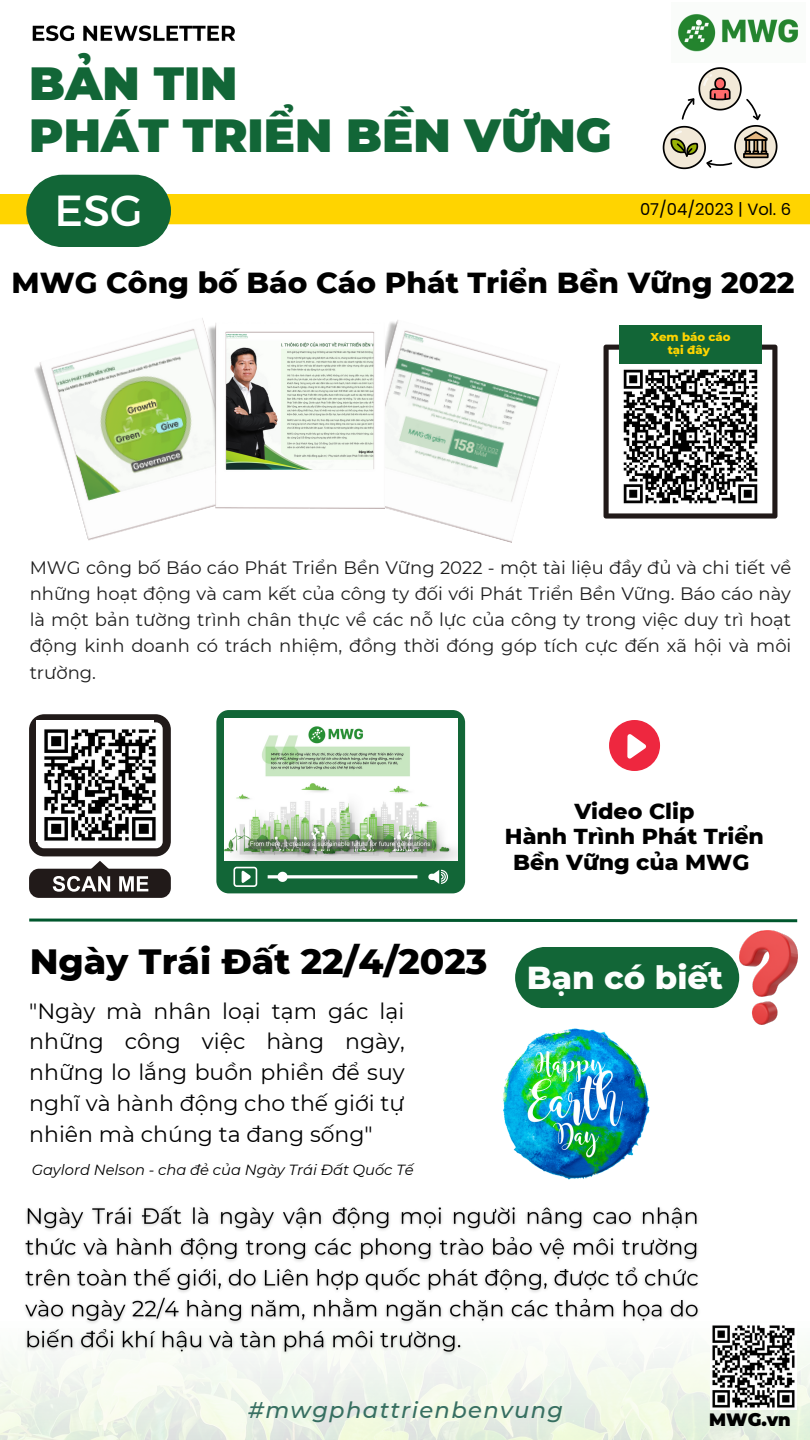
<style>
.page{position:relative;width:810px;height:1440px;background:#fff}
.page>*{position:absolute;margin:0;border:0;box-sizing:border-box;transform-origin:0 0}
.t1{font:900 46.4px/51.8px "Montserrat";color:#126637}
.t2{font:43.5px "Montserrat";color:#fff}
.t3{font:800 35.8px "Montserrat";color:#000}
.t4{font:800 32.4px "Montserrat";color:#fdfefd}
.t5{font:800 29.6px "Montserrat";color:#000}
.t6{font:italic 500 22.6px "Montserrat";letter-spacing:.06em;color:#376f61}
.t7{font:800 22.1px/25.5px "Montserrat";color:#000;text-align:center}
.t8{font:22px/30.8px "Montserrat";color:#000;text-align:justify}
.t9{font:18px/26.2px "Montserrat";color:#1e1e1e;text-align:justify}
.t10{font:900 17.8px "Montserrat";color:#000}
.t11{font:16.3px "Poppins";color:#000}
.t12{font:italic 14.7px "Montserrat";color:#000}
.t13{font:800 11.6px/13.5px "Montserrat";color:#ffd400;text-align:center}
</style>
<div class="page">
<div style="left:0;top:1321px;width:810px;height:119px;background:linear-gradient(to bottom,#fefffe,#e7f0df)"></div>
<img style="left:711px;top:1323px;width:86px;height:86px">
<div style="left:671px;top:3px;width:135px;height:60px;background:#fafcfa"></div>
<img style="left:678px;top:14px;width:120px;height:38px">
<svg style="left:216px;top:710px;width:249px;height:183px;background:#2c764d"></svg>
<img style="left:224px;top:718px;width:233px;height:142px">
<svg style="left:29px;top:918px;width:769px;height:5px"></svg>
<img style="left:502px;top:1028px;width:148px;height:152px">
<div style="left:0;top:194px;width:810px;height:30px;background:#ffd400"></div>
<div style="left:26px;top:175px;width:145px;height:72px;background:#126637;border-radius:36px"></div>
<svg style="left:663px;top:67px;width:114px;height:102px"></svg>
<img style="left:34px;top:318px;width:218px;height:223px">
<img style="left:341px;top:320px;width:219px;height:223px">
<img style="left:208px;top:322px;width:177px;height:186px">
<svg style="left:604px;top:344px;width:173px;height:175px"></svg>
<div style="left:619px;top:325px;width:143px;height:38px;background:#126637"></div>
<div style="left:29px;top:714px;width:142px;height:142px;background:#211a19;border-radius:15px"></div>
<div style="left:29px;top:869px;width:142px;height:29px;background:#211a19;border-radius:10px"></div>
<div style="left:37px;top:722px;width:126px;height:126px;background:#fff;border-radius:7px"></div>
<svg style="left:53px;top:861px;width:95px;height:31px"></svg>
<div style="left:609px;top:720px;width:51px;height:51px;background:#ee273f;border-radius:50%"></div>
<svg style="left:627px;top:734px;width:19px;height:25px"></svg>
<img style="left:739px;top:931px;width:59px;height:93px">
<div style="left:515px;top:947px;width:224px;height:61px;background:#126637"></div>
<div style="left:37px;top:720px;width:117px;height:122px;background:#fff"></div>
<img style="left:44px;top:729px;width:112px;height:112px">
<img style="left:622px;top:368px;width:138px;height:138px">
<img style="left:20px;top:1206px;width:684px;height:155px">
<img style="left:32px;top:25px;width:203px;height:16px">
<h1 class="t1" style="left:29px;top:58px;width:584px">BẢN TIN<br>PHÁT TRIỂN BỀN VỮNG</h1>
<h2 class="t2" style="left:55px;top:183px;width:90px">ESG</h2>
<p class="t11" style="left:640px;top:198px;width:152px">07/04/2023 | Vol. 6</p>
<h3 class="t5" style="left:12px;top:265px;width:785px">MWG Công bố Báo Cáo Phát Triển Bền Vững 2022</h3>
<p class="t13" style="left:650px;top:330px;width:82px">Xem báo cáo tại đây</p>
<p class="t9" style="left:30px;top:554px;width:763px">MWG công bố Báo cáo Phát Triển Bền Vững 2022 - một tài liệu đầy đủ và chi tiết về những hoạt động và cam kết của công ty đối với Phát Triển Bền Vững. Báo cáo này là một bản tường trình chân thực về các nỗ lực của công ty trong việc duy trì hoạt động kinh doanh có trách nhiệm, đồng thời đóng góp tích cực đến xã hội và môi trường.</p>
<p class="t7" style="left:505px;top:798px;width:261px">Video Clip<br>Hành Trình Phát Triển<br>Bền Vững của MWG</p>
<h3 class="t3" style="left:30px;top:939px;width:459px">Ngày Trái Đất 22/4/2023</h3>
<p class="t8" style="left:29px;top:995px;width:377px">"Ngày mà nhân loại tạm gác lại những công việc hàng ngày, những lo lắng buồn phiền để suy nghĩ và hành động cho thế giới tự nhiên mà chúng ta đang sống"</p>
<p class="t12" style="left:32px;top:1161px;width:384px">Gaylord Nelson - cha đẻ của Ngày Trái Đất Quốc Tế</p>
<h3 class="t4" style="left:527px;top:958px;width:197px">Bạn có biết</h3>
<p class="t6" style="left:248px;top:1396px;width:317px">#mwgphattrienbenvung</p>
<p class="t10" style="left:709px;top:1409px;width:83px">MWG.vn</p>
</div>
